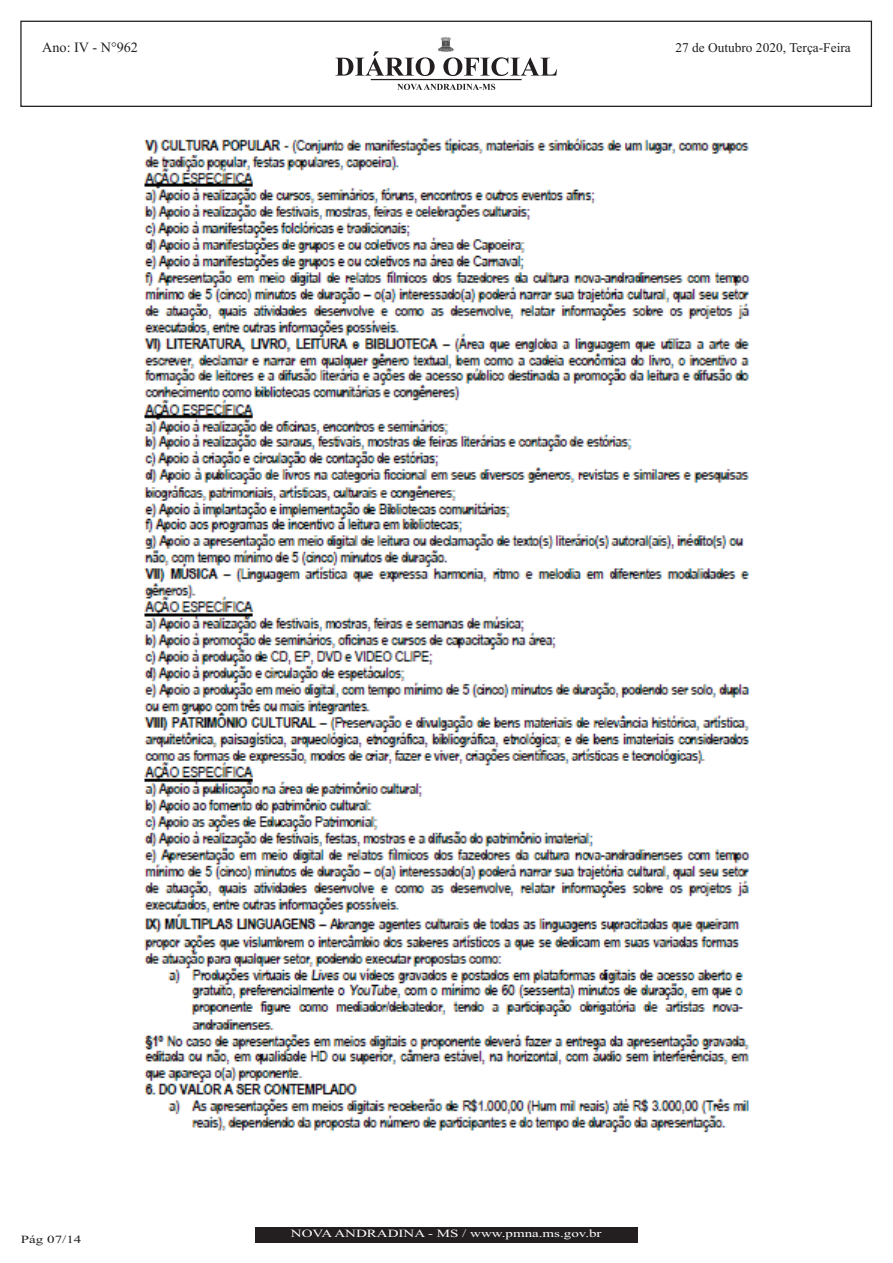
<style>
.page{position:relative;width:893px;height:1263px;background:#fff}
.page>*{position:absolute;margin:0;border:0;box-sizing:border-box;transform-origin:0 0}
.t1{font:14.25px "Times New Roman";color:#231f20}
.t2{font:13.35px "Times New Roman";color:#231f20}
.t3{font:10.95px "Times New Roman";color:#fff;scale:1.36 1}
.t4{font:10.95px "Times New Roman";color:#231f20;scale:1.36 1}
</style>
<div class="page">
<div style="left:255px;top:1227px;width:382px;height:15px;background:#231f20"></div>
<img style="left:144px;top:138px;width:606px;height:995px">
<div style="left:20px;top:21px;width:852px;height:86px;border:1px solid #231f20"></div>
<svg style="left:335px;top:51px;width:222px;height:39px"></svg>
<img style="left:439px;top:38px;width:14px;height:13px">
<h1 class="t1" style="left:42px;top:42px;width:97px">Ano: IV - N°962</h1>
<p class="t2" style="left:675px;top:43px;width:177px">27 de Outubro 2020, Terça-Feira</p>
<p class="t4" style="left:21px;top:1235px;width:46px">Pág 07/14</p>
<p class="t3" style="left:291px;top:1230px;width:230px">NOVAANDRADINA - MS / www.pmna.ms.gov.br</p>
</div>
